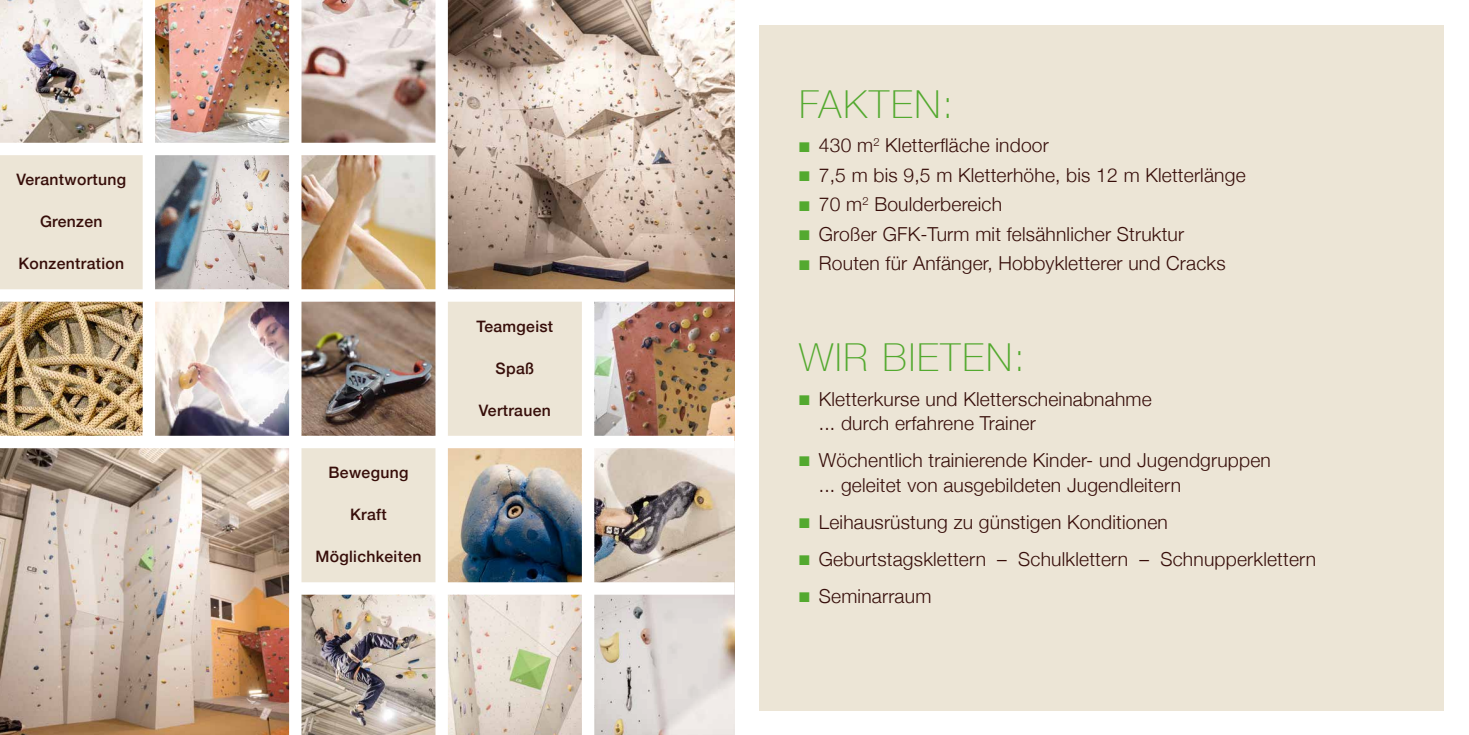
<style>
.page{position:relative;width:1469px;height:735px;background:#fff}
.page>*{position:absolute;margin:0;border:0;box-sizing:border-box;transform-origin:0 0}
.t1{font:100 38.5px "Helvetica Neue";letter-spacing:.05em;color:#53a92f}
.t2{font:300 19.25px/24.5px "Helvetica Neue";letter-spacing:.01em;color:#360d09}
.t3{font:500 15.75px "Helvetica Neue";letter-spacing:.02em;color:#360d09}
.s1{color:#53a92f}
</style>
<div class="page">
<div style="left:759px;top:25px;width:685px;height:684px;background:#ece5d6"></div>
<img style="left:0;top:0;width:143px;height:143px">
<img style="left:0;top:448px;width:289px;height:286px">
<img style="left:301px;top:0;width:134px;height:143px">
<div style="left:0;top:149px;width:149px;height:146px;background:#ece5d6"></div>
<img style="left:301px;top:155px;width:134px;height:134px">
<img style="left:448px;top:0;width:286px;height:289px">
<img style="left:0;top:301px;width:143px;height:134px">
<img style="left:155px;top:301px;width:134px;height:134px">
<img style="left:155px;top:155px;width:134px;height:134px">
<div style="left:441px;top:295px;width:147px;height:146px;background:#ece5d6"></div>
<img style="left:448px;top:448px;width:134px;height:134px">
<img style="left:594px;top:301px;width:140px;height:134px">
<div style="left:295px;top:441px;width:146px;height:147px;background:#ece5d6"></div>
<img style="left:301px;top:301px;width:134px;height:134px">
<img style="left:594px;top:448px;width:140px;height:134px">
<img style="left:155px;top:0;width:134px;height:143px">
<img style="left:301px;top:594px;width:134px;height:140px">
<svg style="left:448px;top:594px;width:134px;height:140px;background:#dcd3c5"></svg>
<svg style="left:594px;top:594px;width:140px;height:140px;background:#dcd6d1"></svg>
<div style="left:0;top:143px;width:444px;height:12px;background:#fff"></div>
<div style="left:582px;top:295px;width:12px;height:439px;background:#fff"></div>
<div style="left:0;top:289px;width:734px;height:12px;background:#fff"></div>
<div style="left:435px;top:0;width:13px;height:734px;background:#fff"></div>
<div style="left:0;top:435px;width:734px;height:13px;background:#fff"></div>
<div style="left:289px;top:0;width:12px;height:734px;background:#fff"></div>
<div style="left:296px;top:582px;width:438px;height:12px;background:#fff"></div>
<div style="left:143px;top:0;width:12px;height:439px;background:#fff"></div>
<p class="t3" style="left:16px;top:167px;width:111px">Verantwortung</p>
<p class="t3" style="left:40px;top:209px;width:64px">Grenzen</p>
<p class="t3" style="left:19px;top:251px;width:107px">Konzentration</p>
<p class="t3" style="left:328px;top:460px;width:81px">Bewegung</p>
<p class="t3" style="left:350px;top:502px;width:38px">Kraft</p>
<p class="t3" style="left:315px;top:543px;width:107px">Möglichkeiten</p>
<p class="t3" style="left:476px;top:313px;width:78px">Teamgeist</p>
<p class="t3" style="left:495px;top:355px;width:40px">Spaß</p>
<p class="t3" style="left:479px;top:397px;width:73px">Vertrauen</p>
<h1 class="t1" style="left:799px;top:75px;width:156px">FAKTEN:</h1>
<p class="t2" style="left:799px;top:132px;width:251px"><span class="s1">■</span> 430 m<sup>2</sup> Kletterfläche indoor</p>
<p class="t2" style="left:799px;top:161px;width:448px"><span class="s1">■</span> 7,5 m bis 9,5 m Kletterhöhe, bis 12 m Kletterlänge</p>
<p class="t2" style="left:799px;top:191px;width:204px"><span class="s1">■</span> 70 m<sup>2</sup> Boulderbereich</p>
<p class="t2" style="left:799px;top:220px;width:386px"><span class="s1">■</span> Großer GFK-Turm mit felsähnlicher Struktur</p>
<p class="t2" style="left:799px;top:250px;width:428px"><span class="s1">■</span> Routen für Anfänger, Hobbykletterer und Cracks</p>
<h1 class="t1" style="left:799px;top:328px;width:227px">WIR BIETEN:</h1>
<p class="t2" style="left:819px;top:385px;width:334px;text-indent:-20px"><span class="s1">■</span> Kletterkurse und Kletterscheinabnahme ... durch erfahrene Trainer</p>
<p class="t2" style="left:819px;top:446px;width:453px;text-indent:-20px"><span class="s1">■</span> Wöchentlich trainierende Kinder- und Jugendgruppen ... geleitet von ausgebildeten Jugendleitern</p>
<p class="t2" style="left:799px;top:508px;width:370px"><span class="s1">■</span> Leihausrüstung zu günstigen Konditionen</p>
<p class="t2" style="left:799px;top:544px;width:518px"><span class="s1">■</span> Geburtstagsklettern – Schulklettern – Schnupperklettern</p>
<p class="t2" style="left:799px;top:581px;width:134px"><span class="s1">■</span> Seminarraum</p>
</div>
